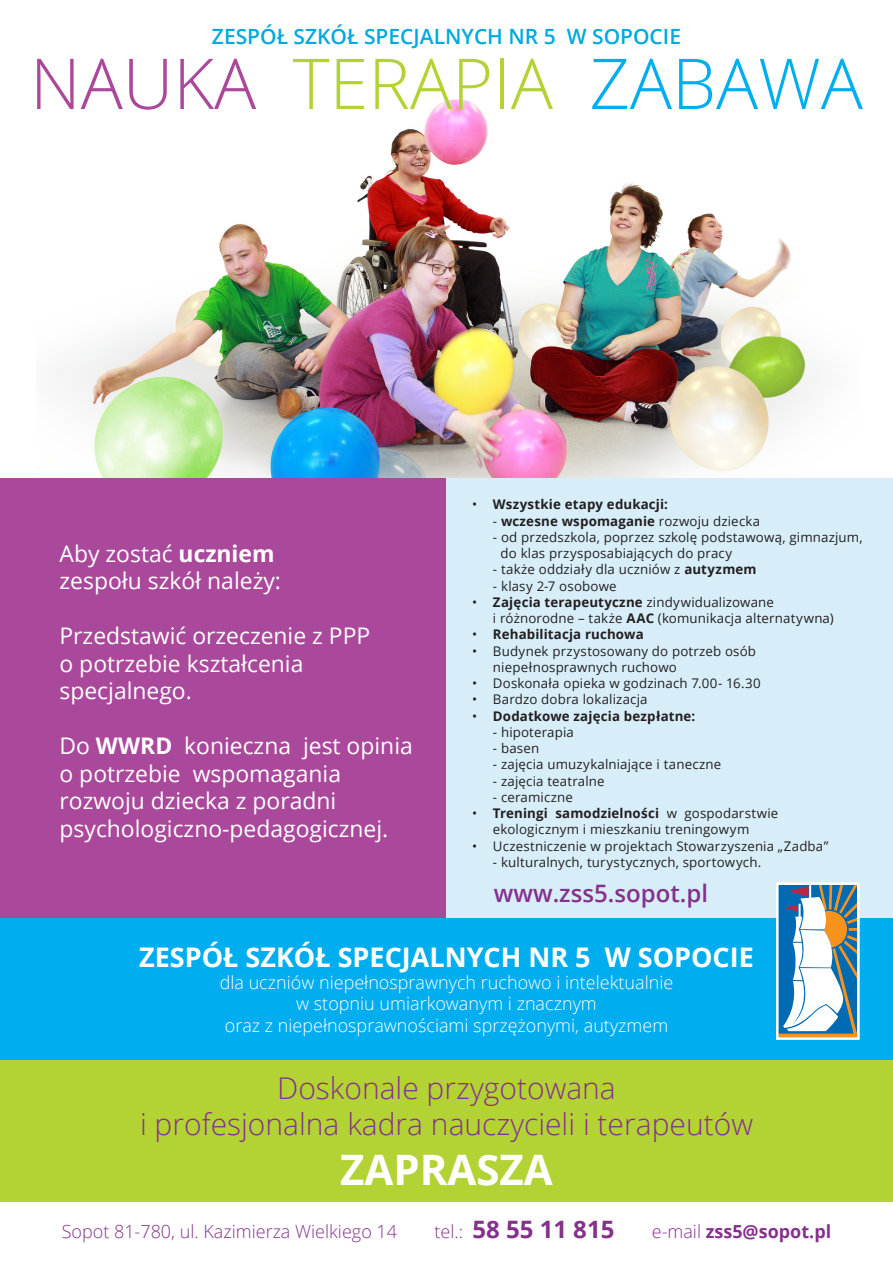
<style>
.page{position:relative;width:893px;height:1263px;background:#fff}
.page>*{position:absolute;margin:0;border:0;box-sizing:border-box;transform-origin:0 0}
.t1{font:300 70.2px "Open Sans";color:#b3d234}
.t2{font:700 42px "Open Sans";color:#fff}
.t3{font:300 30px "Open Sans";color:#85318c}
.t4{font:700 27px "Open Sans";color:#fff}
.t5{font:600 24px "Open Sans";color:#85318c}
.t6{font:700 24px "Open Sans";color:#85318c}
.t7{font:22.95px/27.5px "Open Sans";color:#fff}
.t8{font:600 21px "Open Sans";color:#00a9e0}
.t9{font:300 18px "Open Sans";color:#fff}
.t10{font:300 18px "Open Sans";color:#85318c}
.t11{font:700 18px "Open Sans";color:#85318c}
.t12{font:13.35px/16.2px "Open Sans";letter-spacing:.01em;color:#231f20}
.t13{font:700 13.35px "Open Sans";letter-spacing:.01em;color:#231f20}
.s1{color:#aa499b}
.s2{color:#00aeef}
.s3{font-weight:700}
.s4{font-weight:400;font-size:13.5px}
.s5{font-weight:400}
.s6{font-size:13.5px}
.s7{font-weight:300;font-size:18px}
.s8{font-weight:300}
</style>
<div class="page">
<img style="left:37px;top:117px;width:781px;height:361px">
<div style="left:0;top:478px;width:446px;height:487px;background:#aa499b"></div>
<div style="left:446px;top:478px;width:447px;height:487px;background:#d7eef9"></div>
<div style="left:0;top:1060px;width:893px;height:141px;background:#b3d234"></div>
<div style="left:0;top:918px;width:893px;height:142px;background:#00aeef"></div>
<svg style="left:776px;top:882px;width:84px;height:158px;background:#97b4c2"></svg>
<p class="t8" style="left:212px;top:22px;width:471px">ZESPÓŁ SZKÓŁ SPECJALNYCH NR 5 W SOPOCIE</p>
<p class="t1" style="left:30px;top:35px;width:834px"><span class="s1">NAUKA</span> TERAPIA <span class="s2">ZABAWA</span></p>
<p class="t7" style="left:60px;top:539px;width:217px">Aby zostać <span class="s3">uczniem</span></p>
<p class="t7" style="left:60px;top:567px;width:223px">zespołu szkół należy:</p>
<p class="t7" style="left:60px;top:622px;width:312px">Przedstawić orzeczenie z PPP o potrzebie kształcenia specjalnego.</p>
<p class="t7" style="left:60px;top:731px;width:355px">Do <span class="s3">WWRD</span> konieczna jest opinia o potrzebie wspomagania rozwoju dziecka z poradni psychologiczno-pedagogicznej.</p>
<p class="t13" style="left:472px;top:495px;width:198px"><span class="s4">•</span> Wszystkie etapy edukacji:</p>
<p class="t13" style="left:493px;top:511px;width:269px"><span class="s5">-</span> wczesne wspomaganie <span class="s5">rozwoju dziecka</span></p>
<p class="t12" style="left:501px;top:529px;width:364px;text-indent:-8px">- od przedszkola, poprzez szkolę podstawową, gimnazjum, do klas przysposabiających do pracy</p>
<p class="t12" style="left:493px;top:561px;width:265px">- także oddziały dla uczniów z <span class="s3">autyzmem</span></p>
<p class="t12" style="left:493px;top:577px;width:125px">- klasy 2-7 osobowe</p>
<p class="t12" style="left:493px;top:594px;width:342px;text-indent:-21px"><span class="s6">•</span> <span class="s3">Zajęcia terapeutyczne</span> zindywidualizowane<br>i różnorodne – także <span class="s3">AAC</span> (komunikacja alternatywna)</p>
<p class="t13" style="left:472px;top:625px;width:173px"><span class="s4">•</span> Rehabilitacja ruchowa</p>
<p class="t12" style="left:493px;top:642px;width:265px;text-indent:-21px"><span class="s6">•</span> Budynek przystosowany do potrzeb osób niepełnosprawnych ruchowo</p>
<p class="t12" style="left:472px;top:675px;width:290px"><span class="s6">•</span> Doskonała opieka w godzinach 7.00- 16.30</p>
<p class="t12" style="left:472px;top:691px;width:177px"><span class="s6">•</span> Bardzo dobra lokalizacja</p>
<p class="t13" style="left:472px;top:706px;width:225px"><span class="s4">•</span> Dodatkowe zajęcia bezpłatne:</p>
<p class="t12" style="left:493px;top:724px;width:82px">- hipoterapia</p>
<p class="t12" style="left:493px;top:740px;width:48px">- basen</p>
<p class="t12" style="left:493px;top:756px;width:230px">- zajęcia umuzykalniające i taneczne</p>
<p class="t12" style="left:493px;top:772px;width:113px">- zajęcia teatralne</p>
<p class="t12" style="left:493px;top:789px;width:82px">- ceramiczne</p>
<p class="t12" style="left:493px;top:805px;width:287px;text-indent:-21px"><span class="s6">•</span> <span class="s3">Treningi samodzielności</span> w gospodarstwie ekologicznym i mieszkaniu treningowym</p>
<p class="t12" style="left:472px;top:837px;width:358px"><span class="s6">•</span> Uczestniczenie w projektach Stowarzyszenia „Zadba”</p>
<p class="t12" style="left:493px;top:854px;width:270px">- kulturalnych, turystycznych, sportowych.</p>
<p class="t5" style="left:494px;top:877px;width:216px">www.zss5.sopot.pl</p>
<p class="t4" style="left:139px;top:938px;width:616px">ZESPÓŁ SZKÓŁ SPECJALNYCH NR 5 W SOPOCIE</p>
<p class="t9" style="left:220px;top:970px;width:455px">dla uczniów niepełnosprawnych ruchowo i intelektualnie</p>
<p class="t9" style="left:296px;top:991px;width:302px">w stopniu umiarkowanym i znacznym</p>
<p class="t9" style="left:225px;top:1013px;width:445px">oraz z niepełnosprawnościami sprzężonymi, autyzmem</p>
<p class="t3" style="left:277px;top:1067px;width:340px">Doskonale przygotowana</p>
<p class="t3" style="left:140px;top:1103px;width:614px">i profesjonalna kadra nauczycieli i terapeutów</p>
<p class="t2" style="left:340px;top:1140px;width:214px">ZAPRASZA</p>
<p class="t10" style="left:62px;top:1219px;width:337px">Sopot 81-780, ul. Kazimierza Wielkiego 14</p>
<p class="t6" style="left:435px;top:1213px;width:181px"><span class="s7">tel.:</span> 58 55 11 815</p>
<p class="t11" style="left:652px;top:1219px;width:181px"><span class="s8">e-mail</span> zss5@sopot.pl</p>
</div>
